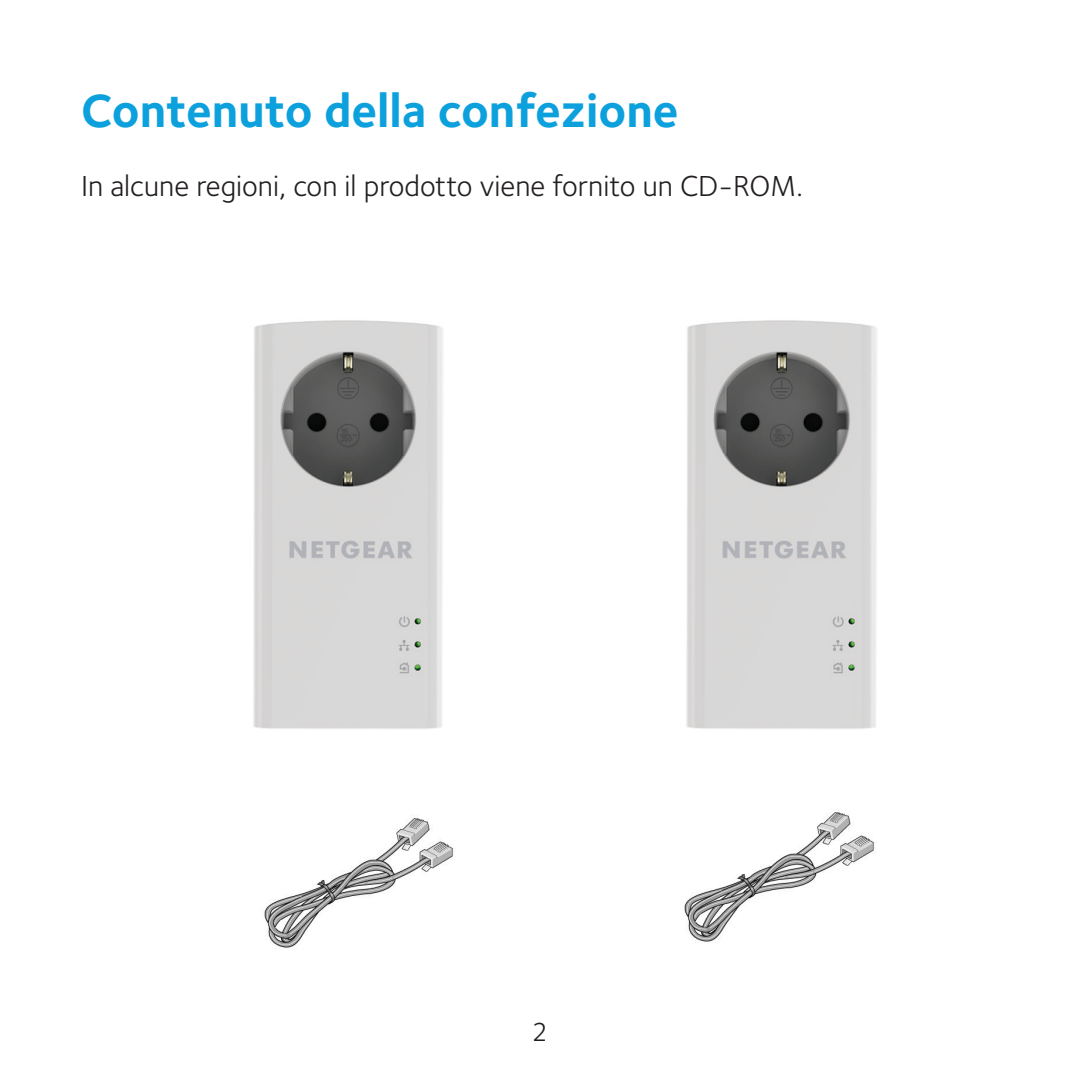
<style>
.page{position:relative;width:1080px;height:1080px;background:#fff}
.page>*{position:absolute;margin:0;border:0;box-sizing:border-box;transform-origin:0 0}
.t1{font:700 48px "Foundry Sterling";color:#0ca0dc}
.t2{font:30px "Foundry Sterling";color:#231f20}
.t3{font:27px "Foundry Sterling";color:#231f20}
</style>
<div class="page">
<img style="left:686px;top:320px;width:191px;height:409px">
<img style="left:253px;top:320px;width:190px;height:409px">
<img style="left:264px;top:818px;width:190px;height:130px">
<img style="left:684px;top:812px;width:191px;height:130px">
<h1 class="t1" style="left:81px;top:82px;width:599px">Contenuto della confezione</h1>
<p class="t2" style="left:81px;top:169px;width:723px">In alcune regioni, con il prodotto viene fornito un CD-ROM.</p>
<p class="t3" style="left:532px;top:1016px;width:18px">2</p>
</div>
